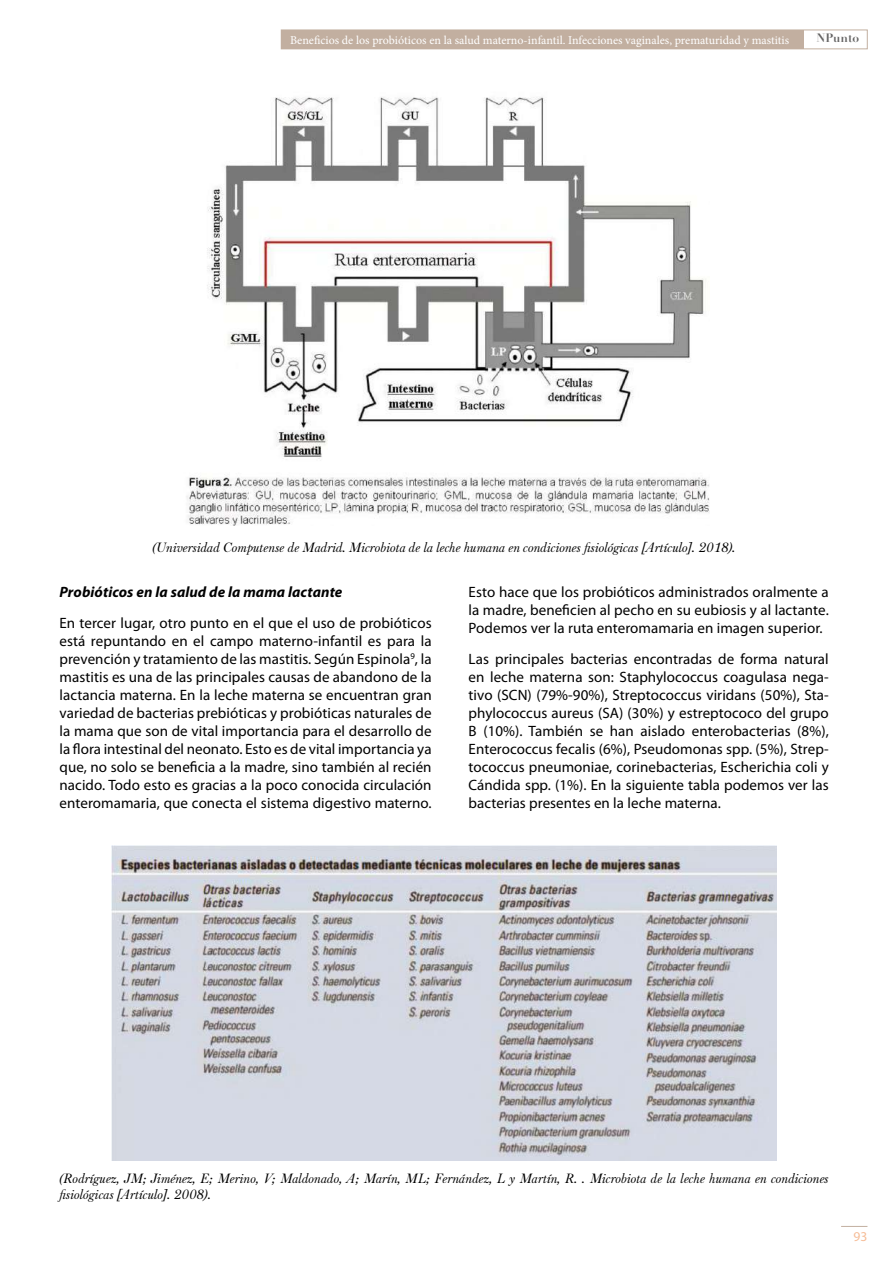
<style>
.page{position:relative;width:893px;height:1263px;background:#fff}
.page>*{position:absolute;margin:0;border:0;box-sizing:border-box;transform-origin:0 0}
.t1{font:15px/18px "Myriad Pro";letter-spacing:.005em;color:#000;text-align:justify}
.t2{font:italic 700 15px "Myriad Pro";letter-spacing:.005em;color:#000}
.t3{font:italic 13.5px/16.2px "Baskerville F";color:#000}
.t4{font:13.5px "Myriad Pro";color:#f6bc96}
.t5{font:12px "Minion Pro";color:#fff}
.t6{font:700 12px "Didot LH";color:#646363}
</style>
<div class="page">
<svg style="left:841px;top:1226px;width:26px;height:1px"></svg>
<div style="left:281px;top:30px;width:586px;height:19px;border:1px solid #c2afa0"></div>
<div style="left:281px;top:30px;width:523px;height:19px;background:#c2afa0"></div>
<img style="left:186px;top:97px;width:524px;height:429px">
<img style="left:112px;top:845px;width:665px;height:316px">
<p class="t5" style="left:290px;top:32px;width:501px">Beneficios de los probióticos en la salud materno-infantil. Infecciones vaginales, prematuridad y mastitis</p>
<p class="t6" style="left:816px;top:30px;width:44px">NPunto</p>
<p class="t3" style="left:152px;top:540px;width:585px">(Universidad Computense de Madrid. Microbiota de la leche humana en condiciones fisiológicas [Artículo]. 2018).</p>
<p class="t2" style="left:60px;top:584px;width:284px">Probióticos en la salud de la mama lactante</p>
<p class="t1" style="left:60px;top:614px;width:374px">En tercer lugar, otro punto en el que el uso de probióticos está repuntando en el campo materno-infantil es para la prevención y tratamiento de las mastitis. Según Espinola<sup>9</sup>, la mastitis es una de las principales causas de abandono de la lactancia materna. En la leche materna se encuentran gran variedad de bacterias prebióticas y probióticas naturales de la mama que son de vital importancia para el desarrollo de la flora intestinal del neonato. Esto es de vital importancia ya que, no solo se beneficia a la madre, sino también al recién nacido. Todo esto es gracias a la poco conocida circulación enteromamaria, que conecta el sistema digestivo materno.</p>
<p class="t1" style="left:469px;top:583px;width:362px">Esto hace que los probióticos administrados oralmente a la madre, beneficien al pecho en su eubiosis y al lactante.<br>Podemos ver la ruta enteromamaria en imagen superior.</p>
<p class="t1" style="left:469px;top:650px;width:362px">Las principales bacterias encontradas de forma natural en leche materna son: Staphylococcus coagulasa nega&shy;tivo (SCN) (79%-90%), Streptococcus viridans (50%), Sta&shy;phylococcus aureus (SA) (30%) y estreptococo del grupo B (10%). También se han aislado enterobacterias (8%), Enterococcus fecalis (6%), Pseudomonas spp. (5%), Strep&shy;tococcus pneumoniae, corinebacterias, Escherichia coli y Cándida spp. (1%). En la siguiente tabla podemos ver las bacterias presentes en la leche materna.</p>
<p class="t3" style="left:60px;top:1170px;width:771px">(Rodríguez, JM; Jiménez, E; Merino, V; Maldonado, A; Marín, ML; Fernández, L y Martín, R. . Microbiota de la leche humana en condiciones fisiológicas [Artículo]. 2008).</p>
<p class="t4" style="left:854px;top:1228px;width:15px">93</p>
</div>
